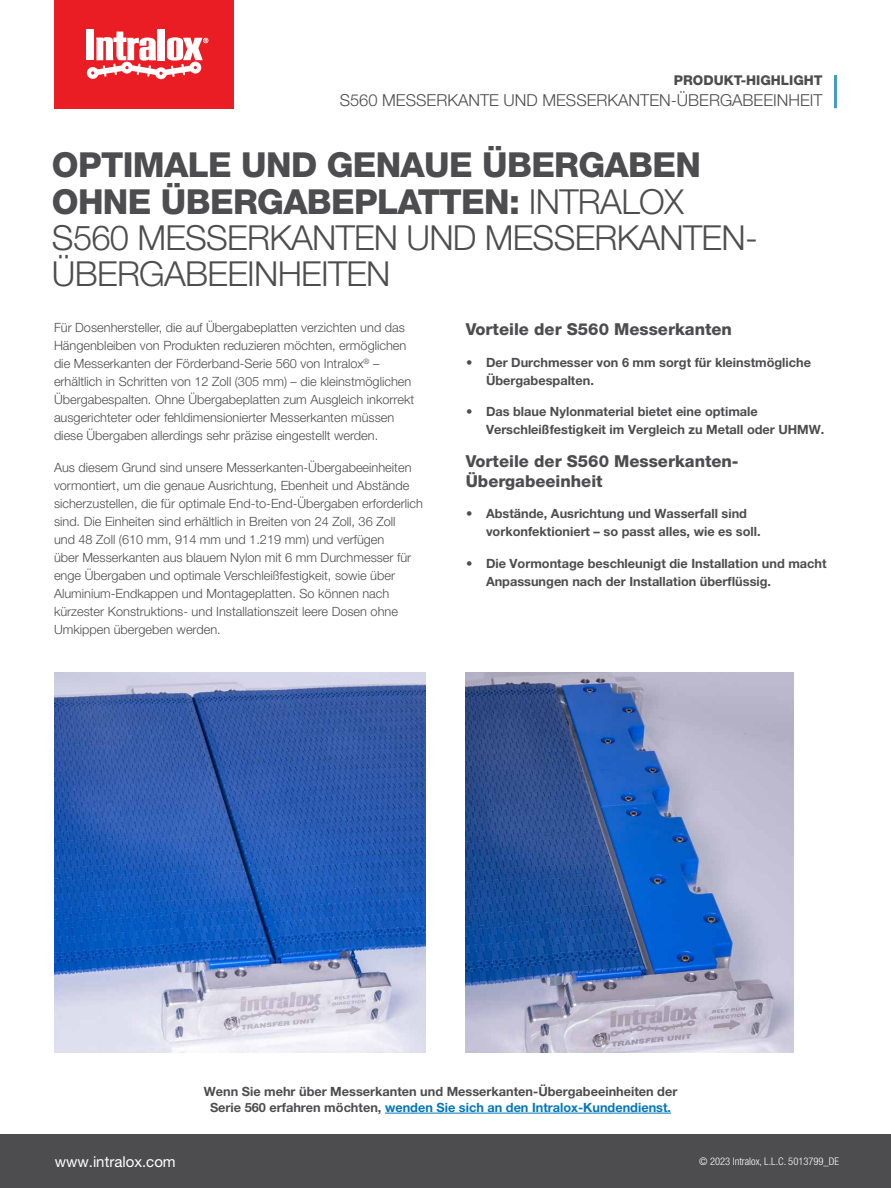
<style>
.page{position:relative;width:891px;height:1188px;background:#fff}
.page>*{position:absolute;margin:0;border:0;box-sizing:border-box;transform-origin:0 0}
.t1{font:300 34.5px/36.5px "Helvetica Neue LT Pro";letter-spacing:-.02em;color:#4d4d4f}
.t2{font:800 16.5px/19.5px "Helvetica Neue LT Pro";color:#4d4d4f}
.t3{font:300 16.5px "Helvetica Neue LT Pro";color:#4d4d4f}
.t4{font:15px "Helvetica Neue LT Pro";color:#fff}
.t5{font:800 13.5px "Helvetica Neue LT Pro";color:#4d4d4f}
.t6{font:300 12.75px/18px "Helvetica Neue LT Pro";color:#4d4d4f}
.t7{font:700 12.75px/18px "Helvetica Neue LT Pro";color:#4d4d4f}
.t8{font:300 condensed 10.5px "Helvetica Neue LT Pro";color:#fff}
.s1{font-weight:800}
.s2{color:#0377ba}
</style>
<div class="page">
<div style="left:55px;top:0;width:179px;height:108px;background:#ea1c24"></div>
<div style="left:87px;top:29px;width:7px;height:7px;background:#fff"></div>
<div style="left:158px;top:29px;width:7px;height:31px;background:#fff"></div>
<svg style="left:87px;top:32px;width:121px;height:47px"></svg>
<div style="left:0;top:1134px;width:891px;height:54px;background:#4d4d4f"></div>
<hr style="left:834px;top:75px;width:3px;height:33px;background:#479ebc">
<hr style="left:385px;top:1113px;width:286px;height:1px;background:#0377ba">
<img style="left:466px;top:672px;width:327px;height:380px">
<img style="left:55px;top:672px;width:370px;height:380px">
<p class="t5" style="left:674px;top:72px;width:150px">PRODUKT-HIGHLIGHT</p>
<p class="t3" style="left:340px;top:90px;width:484px">S560 MESSERKANTE UND MESSERKANTEN-ÜBERGABEEINHEIT</p>
<h1 class="t1" style="left:52px;top:145px;width:707px"><span class="s1">OPTIMALE UND GENAUE ÜBERGABEN<br>OHNE ÜBERGABEPLATTEN:</span> INTRALOX<br>S560 MESSERKANTEN UND MESSERKANTEN-<br>ÜBERGABEEINHEITEN</h1>
<p class="t6" style="left:54px;top:319px;width:362px">Für Dosenhersteller, die auf Übergabeplatten verzichten und das Hängenbleiben von Produkten reduzieren möchten, ermöglichen die Messerkanten der Förderband-Serie 560 von Intralox<sup>®</sup> – erhältlich in Schritten von 12 Zoll (305 mm) – die kleinstmöglichen Übergabespalten. Ohne Übergabeplatten zum Ausgleich inkorrekt ausgerichteter oder fehldimensionierter Messerkanten müssen diese Übergaben allerdings sehr präzise eingestellt werden.</p>
<p class="t6" style="left:54px;top:458px;width:371px">Aus diesem Grund sind unsere Messerkanten-Übergabeeinheiten vormontiert, um die genaue Ausrichtung, Ebenheit und Abstände sicherzustellen, die für optimale End-to-End-Übergaben erforderlich sind. Die Einheiten sind erhältlich in Breiten von 24 Zoll, 36 Zoll<br>und 48 Zoll (610 mm, 914 mm und 1.219 mm) und verfügen<br>über Messerkanten aus blauem Nylon mit 6 mm Durchmesser für enge Übergaben und optimale Verschleißfestigkeit, sowie über Aluminium-Endkappen und Montageplatten. So können nach kürzester Konstruktions- und Installationszeit leere Dosen ohne Umkippen übergeben werden.</p>
<p class="t2" style="left:466px;top:319px;width:268px">Vorteile der S560 Messerkanten</p>
<p class="t7" style="left:486px;top:353px;width:327px;text-indent:-20px">• Der Durchmesser von 6 mm sorgt für kleinstmögliche<br>Übergabespalten.</p>
<p class="t7" style="left:486px;top:402px;width:340px;text-indent:-20px">• Das blaue Nylonmaterial bietet eine optimale<br>Verschleißfestigkeit im Vergleich zu Metall oder UHMW.</p>
<p class="t2" style="left:466px;top:451px;width:274px">Vorteile der S560 Messerkanten-<br>Übergabeeinheit</p>
<p class="t7" style="left:486px;top:504px;width:276px;text-indent:-20px">• Abstände, Ausrichtung und Wasserfall sind vorkonfektioniert – so passt alles, wie es soll.</p>
<p class="t7" style="left:486px;top:554px;width:342px;text-indent:-20px">• Die Vormontage beschleunigt die Installation und macht<br>Anpassungen nach der Installation überflüssig.</p>
<p class="t4" style="left:55px;top:1152px;width:123px">www.intralox.com</p>
<p class="t7" style="left:204px;top:1083px;width:475px;line-height:15.8px;text-align:center">Wenn Sie mehr über Messerkanten und Messerkanten-Übergabeeinheiten der<br>Serie 560 erfahren möchten, <span class="s2">wenden Sie sich an den Intralox-Kundendienst.</span></p>
<p class="t8" style="left:699px;top:1155px;width:141px">© 2023 Intralox, L.L.C. 5013799_DE</p>
</div>
